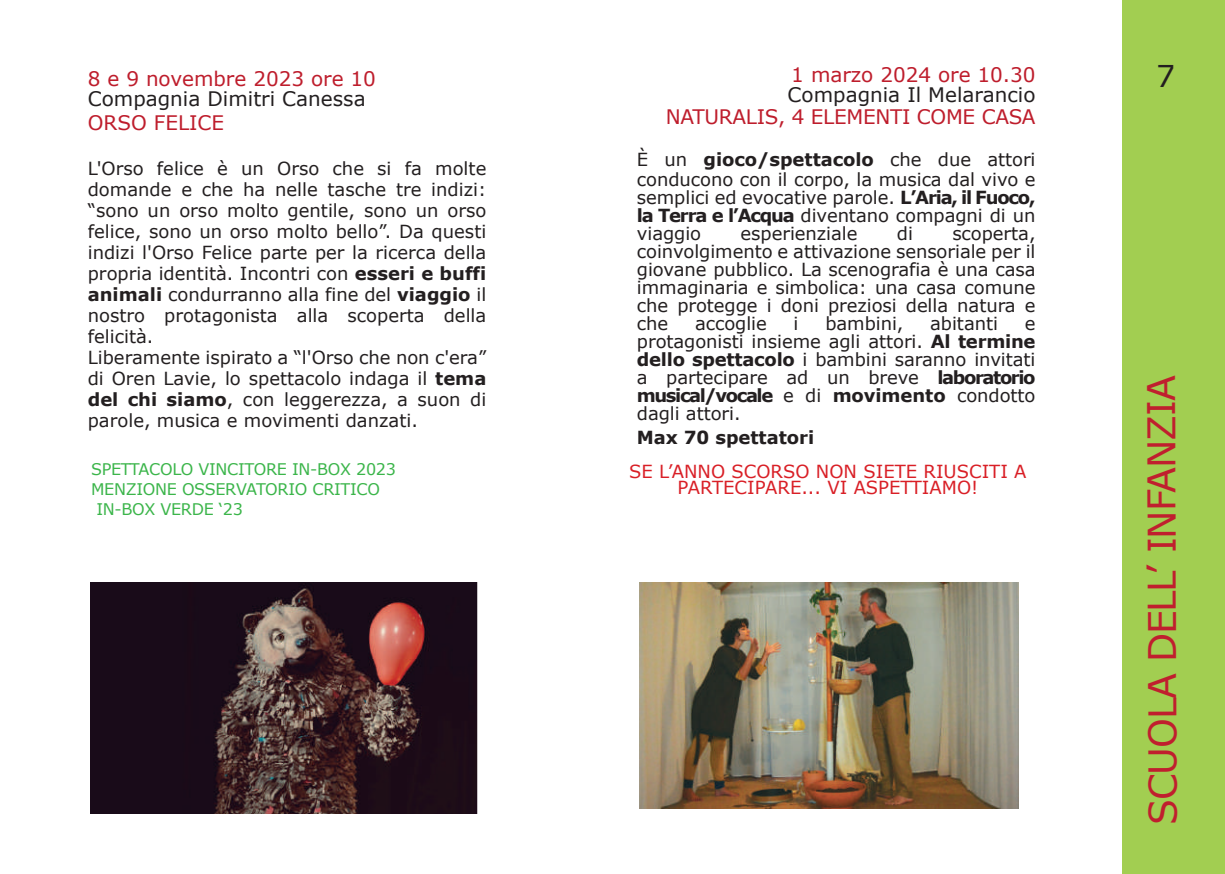
<style>
.page{position:relative;width:1225px;height:874px;background:#fff}
.page>*{position:absolute;margin:0;border:0;box-sizing:border-box;transform-origin:0 0}
.t1{font:38px "Verdana";letter-spacing:-.035em;color:#c01f2e}
.t2{font:30px "Verdana";color:#231f20}
.t3{font:20px "Verdana";color:#be1d2c}
.t4{font:20px "Verdana";color:#231f20}
.t5{font:18px/18px "Verdana";color:#231f20;text-align:justify}
.t6{font:18px/16px "Verdana";color:#d91f26;text-align:center}
.t7{font:700 18px "Verdana";letter-spacing:-.005em;color:#231f20}
.t8{font:16px "Verdana";letter-spacing:-.02em;color:#3bb54a}
.s1{font-weight:700}
</style>
<div class="page">
<img style="left:91px;top:582px;width:386px;height:231px">
<img style="left:639px;top:582px;width:379px;height:226px">
<div style="left:1122px;top:0;width:103px;height:873px;background:#a2ce51"></div>
<p class="t3" style="left:88px;top:65px;width:290px">8 e 9 novembre 2023 ore 10</p>
<p class="t4" style="left:88px;top:85px;width:279px">Compagnia Dimitri Canessa</p>
<p class="t3" style="left:88px;top:109px;width:138px">ORSO FELICE</p>
<p class="t5" style="left:88px;top:158px;width:400px;line-height:21px;text-align:left">L'Orso felice è un Orso che si fa molte domande e che ha nelle tasche tre indizi: “sono un orso molto gentile, sono un orso felice, sono un orso molto bello”. Da questi indizi l'Orso Felice parte per la ricerca della propria identità. Incontri con <span class="s1">esseri e buffi animali</span> condurranno alla fine del <span class="s1">viaggio</span> il nostro protagonista alla scoperta della felicità.<br>Liberamente ispirato a “l'Orso che non c'era” di Oren Lavie, lo spettacolo indaga il <span class="s1">tema del chi siamo</span>, con leggerezza, a suon di parole, musica e movimenti danzati.</p>
<p class="t8" style="left:91px;top:458px;width:306px">SPETTACOLO VINCITORE IN-BOX 2023</p>
<p class="t8" style="left:91px;top:478px;width:291px">MENZIONE OSSERVATORIO CRITICO</p>
<p class="t8" style="left:96px;top:498px;width:148px">IN-BOX VERDE ‘23</p>
<p class="t3" style="left:791px;top:61px;width:246px">1 marzo 2024 ore 10.30</p>
<p class="t4" style="left:787px;top:81px;width:249px">Compagnia Il Melarancio</p>
<p class="t3" style="left:665px;top:103px;width:371px">NATURALIS, 4 ELEMENTI COME CASA</p>
<p class="t5" style="left:637px;top:149px;width:400px;line-height:20px">È un <span class="s1">gioco/spettacolo</span> che due attori conducono con il corpo, la musica dal vivo e</p>
<p class="t5" style="left:637px;top:188px;width:400px">semplici ed evocative parole. <span class="s1">L’Aria, il Fuoco, la Terra e l’Acqua</span> diventano compagni di un viaggio</p>
<p class="t5" style="left:740px;top:224px;width:118px">esperienziale</p>
<p class="t5" style="left:897px;top:224px;width:18px">di</p>
<p class="t5" style="left:637px;top:224px;width:400px;text-indent:315px">scoperta, coinvolgimento e attivazione sensoriale per il giovane pubblico. La scenografia è una casa immaginaria e simbolica: una casa comune che protegge i doni preziosi della natura e che</p>
<p class="t5" style="left:695px;top:314px;width:73px">accoglie</p>
<p class="t5" style="left:793px;top:314px;width:6px">i</p>
<p class="t5" style="left:825px;top:314px;width:80px">bambini,</p>
<p class="t5" style="left:930px;top:314px;width:69px">abitanti</p>
<p class="t5" style="left:637px;top:314px;width:400px;text-indent:388px">e protagonisti insieme agli attori. <span class="s1">Al termine dello spettacolo</span> i bambini saranno invitati a partecipare ad un breve <span class="s1">laboratorio musical/vocale</span> e di <span class="s1">movimento</span> condotto dagli attori.</p>
<p class="t7" style="left:637px;top:424px;width:179px">Max 70 spettatori</p>
<p class="t6" style="left:629px;top:463px;width:399px">SE L’ANNO SCORSO NON SIETE RIUSCITI A<br>PARTECIPARE... VI ASPETTIAMO!</p>
<h2 class="t2" style="left:1156px;top:55px;width:21px">7</h2>
<h1 class="t1" style="left:1136px;top:824px;width:451px;rotate:-90deg">SCUOLA DELL’ INFANZIA</h1>
</div>
